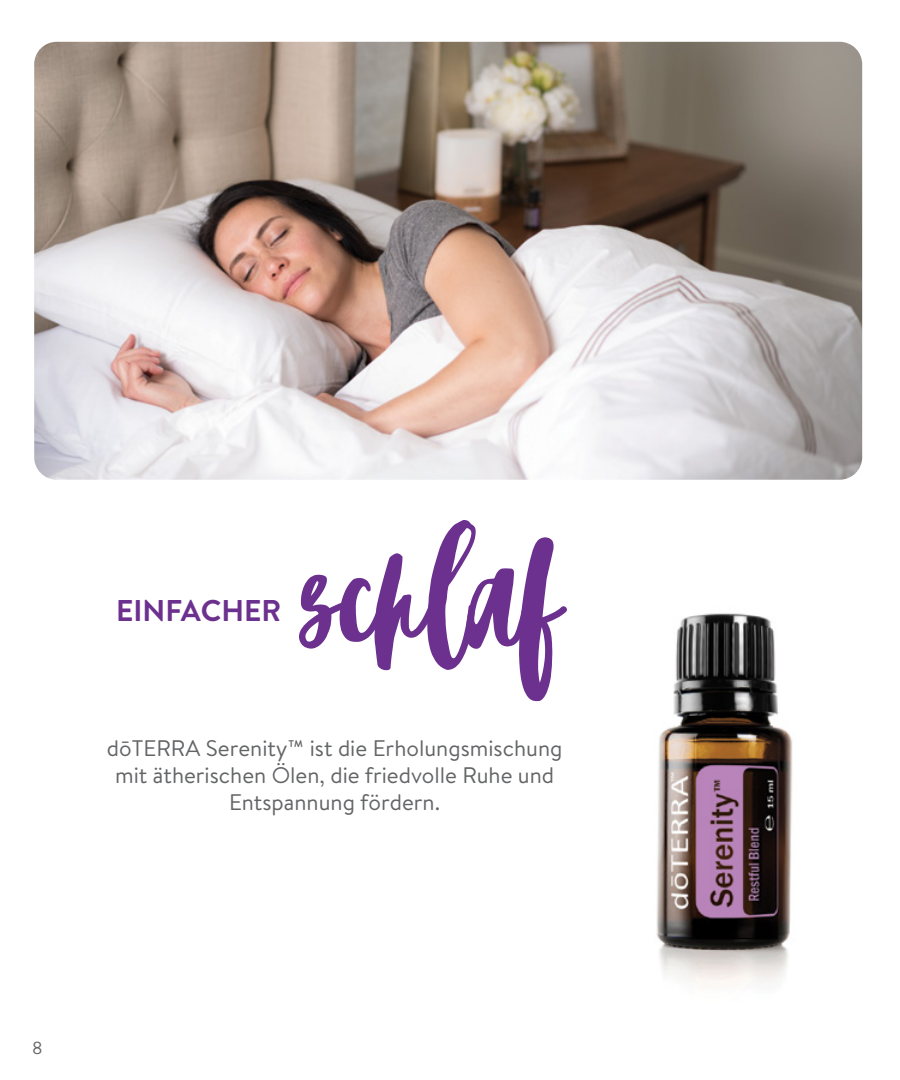
<style>
.page{position:relative;width:900px;height:1080px;background:#fff}
.page>*{position:absolute;margin:0;border:0;box-sizing:border-box;transform-origin:0 0}
.t1{font:132.5px "Blacktear Script";color:#6c308e}
.t2{font:700 30px "Brandon Text";color:#6c308e}
.t3{font:22.5px/27px "Brandon Text";color:#636466;text-align:center}
.t4{font:17.5px "Brandon Text";color:#636466}
</style>
<div class="page">
<img style="left:34px;top:42px;width:828px;height:438px">
<img style="left:656px;top:613px;width:137px;height:374px">
<h1 class="t1" style="left:302px;top:518px;width:262px;rotate:1deg">schlaf</h1>
<p class="t3" style="left:107px;top:734px;width:457px">dōTERRA Serenity™ ist die Erholungsmischung mit ätherischen Ölen, die friedvolle Ruhe und<br>Entspannung fördern.</p>
<h2 class="t2" style="left:116px;top:590px;width:166px">EINFACHER</h2>
<p class="t4" style="left:32px;top:1036px;width:12px">8</p>
</div>
